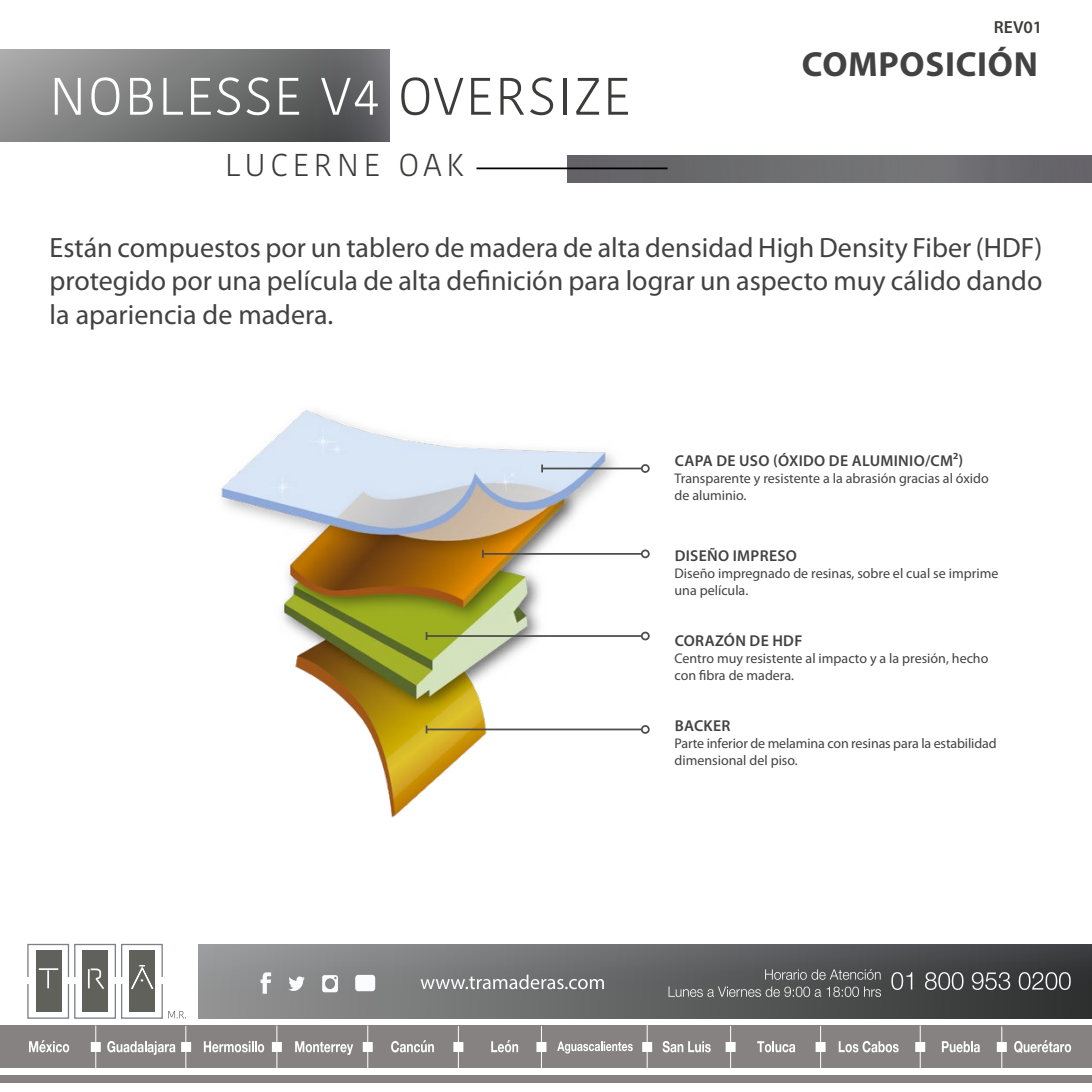
<style>
.page{position:relative;width:1092px;height:1092px;background:#fff}
.page>*{position:absolute;margin:0;border:0;box-sizing:border-box;transform-origin:0 0}
.t1{font:300 52.5px "Kohinoor Devanagari";letter-spacing:.04em;color:#fff}
.t2{font:700 35px "Myriad Pro";letter-spacing:.02em;color:#424242}
.t3{font:300 31.5px "Kohinoor Devanagari";letter-spacing:.15em;color:#3c3c3b}
.t4{font:28px/33.6px "Myriad Pro";color:#424242;text-align:justify}
.t5{font:600 17.5px "Myriad Pro";color:#3c3c3b}
.t6{font:600 15.75px "Myriad Pro";letter-spacing:.02em;color:#424242}
.t7{font:14px/16.8px "Myriad Pro";color:#424242}
.s1{color:#3c3c3b}
</style>
<div class="page">
<svg style="left:0;top:50px;width:389px;height:91px;background:#757676"></svg>
<svg style="left:27px;top:943px;width:159px;height:76px"></svg>
<div style="left:566px;top:155px;width:525px;height:27px;background:#6b6b6e"></div>
<hr style="left:476px;top:167px;width:191px;height:2px;background:#000">
<div style="left:0;top:1075px;width:1091px;height:8px;background:#868282"></div>
<div style="left:0;top:1025px;width:1091px;height:42px;background:#868282"></div>
<hr style="left:95px;top:1025px;width:1px;height:42px;background:#fff">
<hr style="left:185px;top:1026px;width:1px;height:42px;background:#fff">
<hr style="left:276px;top:1025px;width:1px;height:42px;background:#fff">
<hr style="left:367px;top:1025px;width:1px;height:42px;background:#fff">
<hr style="left:458px;top:1026px;width:1px;height:42px;background:#fff">
<hr style="left:541px;top:1026px;width:1px;height:42px;background:#fff">
<hr style="left:646px;top:1025px;width:1px;height:42px;background:#fff">
<hr style="left:730px;top:1026px;width:1px;height:42px;background:#fff">
<hr style="left:820px;top:1026px;width:1px;height:42px;background:#fff">
<hr style="left:919px;top:1025px;width:1px;height:42px;background:#fff">
<hr style="left:1001px;top:1026px;width:1px;height:42px;background:#fff">
<div style="left:181px;top:1041px;width:10px;height:10px;background:#fff;border:2px solid #fff"></div>
<div style="left:91px;top:1041px;width:10px;height:10px;background:#fff;border:2px solid #fff"></div>
<div style="left:363px;top:1041px;width:10px;height:10px;background:#fff;border:2px solid #fff"></div>
<div style="left:272px;top:1041px;width:10px;height:10px;background:#fff;border:2px solid #fff"></div>
<div style="left:453px;top:1041px;width:10px;height:10px;background:#fff;border:2px solid #fff"></div>
<div style="left:536px;top:1041px;width:10px;height:10px;background:#fff;border:2px solid #fff"></div>
<div style="left:642px;top:1041px;width:10px;height:10px;background:#fff;border:2px solid #fff"></div>
<div style="left:725px;top:1041px;width:10px;height:10px;background:#fff;border:2px solid #fff"></div>
<div style="left:815px;top:1041px;width:10px;height:10px;background:#fff;border:2px solid #fff"></div>
<div style="left:915px;top:1041px;width:10px;height:10px;background:#fff;border:2px solid #fff"></div>
<div style="left:996px;top:1041px;width:10px;height:10px;background:#fff;border:2px solid #fff"></div>
<svg style="left:29px;top:1040px;width:40px;height:12px"></svg>
<svg style="left:107px;top:1041px;width:68px;height:13px"></svg>
<svg style="left:204px;top:1041px;width:60px;height:11px"></svg>
<svg style="left:295px;top:1041px;width:58px;height:13px"></svg>
<svg style="left:391px;top:1040px;width:43px;height:12px"></svg>
<svg style="left:491px;top:1040px;width:27px;height:12px"></svg>
<svg style="left:557px;top:1041px;width:75px;height:12px"></svg>
<svg style="left:662px;top:1041px;width:48px;height:11px"></svg>
<svg style="left:757px;top:1041px;width:38px;height:11px"></svg>
<svg style="left:838px;top:1041px;width:60px;height:11px"></svg>
<svg style="left:941px;top:1041px;width:38px;height:11px"></svg>
<svg style="left:1014px;top:1040px;width:57px;height:13px"></svg>
<div style="left:198px;top:944px;width:893px;height:74px;background:linear-gradient(to right,#979899,#333436)"></div>
<svg style="left:891px;top:972px;width:21px;height:17px"></svg>
<svg style="left:924px;top:972px;width:39px;height:17px"></svg>
<svg style="left:971px;top:972px;width:39px;height:17px"></svg>
<svg style="left:1018px;top:972px;width:52px;height:17px"></svg>
<svg style="left:765px;top:969px;width:115px;height:10px"></svg>
<svg style="left:668px;top:986px;width:212px;height:10px;background:#717272"></svg>
<svg style="left:420px;top:974px;width:184px;height:15px;background:#949495"></svg>
<svg style="left:260px;top:972px;width:11px;height:21px"></svg>
<svg style="left:288px;top:975px;width:17px;height:16px"></svg>
<div style="left:355px;top:974px;width:20px;height:17px;background:#fafcfd;border-radius:3px"></div>
<svg style="left:322px;top:975px;width:16px;height:17px"></svg>
<img style="left:221px;top:409px;width:409px;height:409px">
<hr style="left:542px;top:467px;width:99px;height:2px;background:#4d4d4d">
<svg style="left:541px;top:464px;width:2px;height:8px"></svg>
<div style="left:641px;top:464px;width:8px;height:9px;border:2px solid #4d4d4d;border-radius:50%"></div>
<hr style="left:483px;top:553px;width:158px;height:1px;background:#4d4d4d">
<div style="left:641px;top:549px;width:8px;height:9px;border:2px solid #4d4d4d;border-radius:50%"></div>
<hr style="left:426px;top:635px;width:215px;height:2px;background:#4d4d4d">
<svg style="left:425px;top:632px;width:2px;height:8px"></svg>
<div style="left:641px;top:631px;width:8px;height:9px;border:2px solid #4d4d4d;border-radius:50%"></div>
<hr style="left:426px;top:728px;width:215px;height:2px;background:#4d4d4d">
<svg style="left:425px;top:725px;width:2px;height:8px"></svg>
<div style="left:641px;top:725px;width:8px;height:8px;border:2px solid #4d4d4d;border-radius:50%"></div>
<h1 class="t1" style="left:50px;top:66px;width:582px">NOBLESSE V4 <span class="s1">OVERSIZE</span></h1>
<h3 class="t3" style="left:225px;top:146px;width:240px">LUCERNE OAK</h3>
<p class="t5" style="left:993px;top:16px;width:50px">REV01</p>
<h2 class="t2" style="left:801px;top:44px;width:237px">COMPOSICIÓN</h2>
<h3 class="t4" style="left:50px;top:230px;width:994px">Están compuestos por un tablero de madera de alta densidad High Density Fiber (HDF) protegido por una película de alta definición para lograr un aspecto muy cálido dando la apariencia de madera.</h3>
<p class="t6" style="left:674px;top:451px;width:290px">CAPA DE USO (ÓXIDO DE ALUMINIO/CM²)</p>
<p class="t7" style="left:674px;top:469px;width:316px">Transparente y resistente a la abrasión gracias al óxido de aluminio.</p>
<p class="t6" style="left:674px;top:545px;width:124px">DISEÑO IMPRESO</p>
<p class="t7" style="left:674px;top:564px;width:325px">Diseño impregnado de resinas, sobre el cual se imprime una película.</p>
<p class="t6" style="left:674px;top:630px;width:129px">CORAZÓN DE HDF</p>
<p class="t7" style="left:674px;top:649px;width:315px">Centro muy resistente al impacto y a la presión, hecho con fibra de madera.</p>
<p class="t6" style="left:674px;top:716px;width:57px">BACKER</p>
<p class="t7" style="left:674px;top:734px;width:323px">Parte inferior de melamina con resinas para la estabilidad dimensional del piso.</p>
</div>
